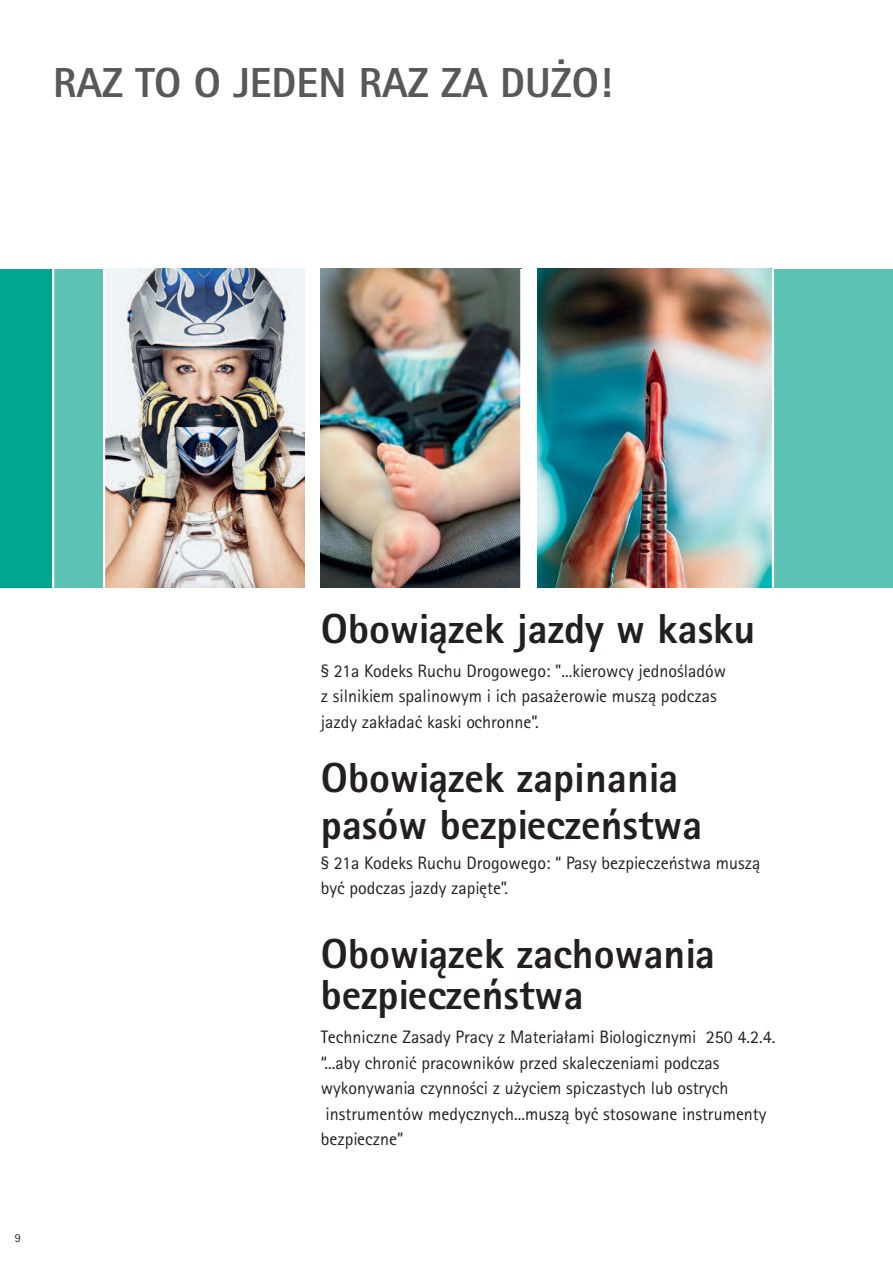
<style>
.page{position:relative;width:893px;height:1263px;background:#fff}
.page>*{position:absolute;margin:0;border:0;box-sizing:border-box;transform-origin:0 0}
.t1{font:800 42px/47.5px "Rotis Sans Serif";color:#231f20}
.t2{font:800 42px "Rotis Sans Serif";color:#57585a}
.t3{font:18px/25.5px "Rotis Sans Serif";color:#231f20}
.t4{font:12px "Rotis Sans Serif";color:#231f20}
</style>
<div class="page">
<img style="left:105px;top:269px;width:200px;height:319px">
<img style="left:321px;top:269px;width:199px;height:319px">
<img style="left:537px;top:269px;width:235px;height:319px">
<div style="left:0;top:269px;width:53px;height:319px;background:#00a78e"></div>
<div style="left:53px;top:269px;width:51px;height:319px;background:#5cc3b4"></div>
<div style="left:773px;top:269px;width:120px;height:319px;background:#5cc3b4"></div>
<hr style="left:52px;top:269px;width:2px;height:319px;background:#fff">
<hr style="left:103px;top:269px;width:2px;height:319px;background:#fff">
<hr style="left:772px;top:269px;width:2px;height:319px;background:#fff">
<h1 class="t2" style="left:53px;top:56px;width:561px">RAZ TO O JEDEN RAZ ZA DUŻO!</h1>
<p class="t4" style="left:15px;top:1230px;width:7px">9</p>
<h1 class="t1" style="left:321px;top:604px;width:436px">Obowiązek jazdy w kasku</h1>
<p class="t3" style="left:321px;top:658px;width:407px">§ 21a Kodeks Ruchu Drogowego: "...kierowcy jednośladów z silnikiem spalinowym i ich pasażerowie muszą podczas jazdy zakładać kaski ochronne”.</p>
<h1 class="t1" style="left:321px;top:753px;width:383px">Obowiązek zapinania pasów bezpieczeństwa</h1>
<p class="t3" style="left:321px;top:850px;width:441px">§ 21a Kodeks Ruchu Drogowego: “ Pasy bezpieczeństwa muszą być podczas jazdy zapięte”.</p>
<h1 class="t1" style="left:321px;top:932px;width:396px;line-height:41.5px">Obowiązek zachowania bezpieczeństwa</h1>
<p class="t3" style="left:321px;top:1024px;width:456px">Techniczne Zasady Pracy z Materiałami Biologicznymi 250 4.2.4. “...aby chronić pracowników przed skaleczeniami podczas wykonywania czynności z użyciem spiczastych lub ostrych instrumentów medycznych...muszą być stosowane instrumenty bezpieczne”</p>
</div>
